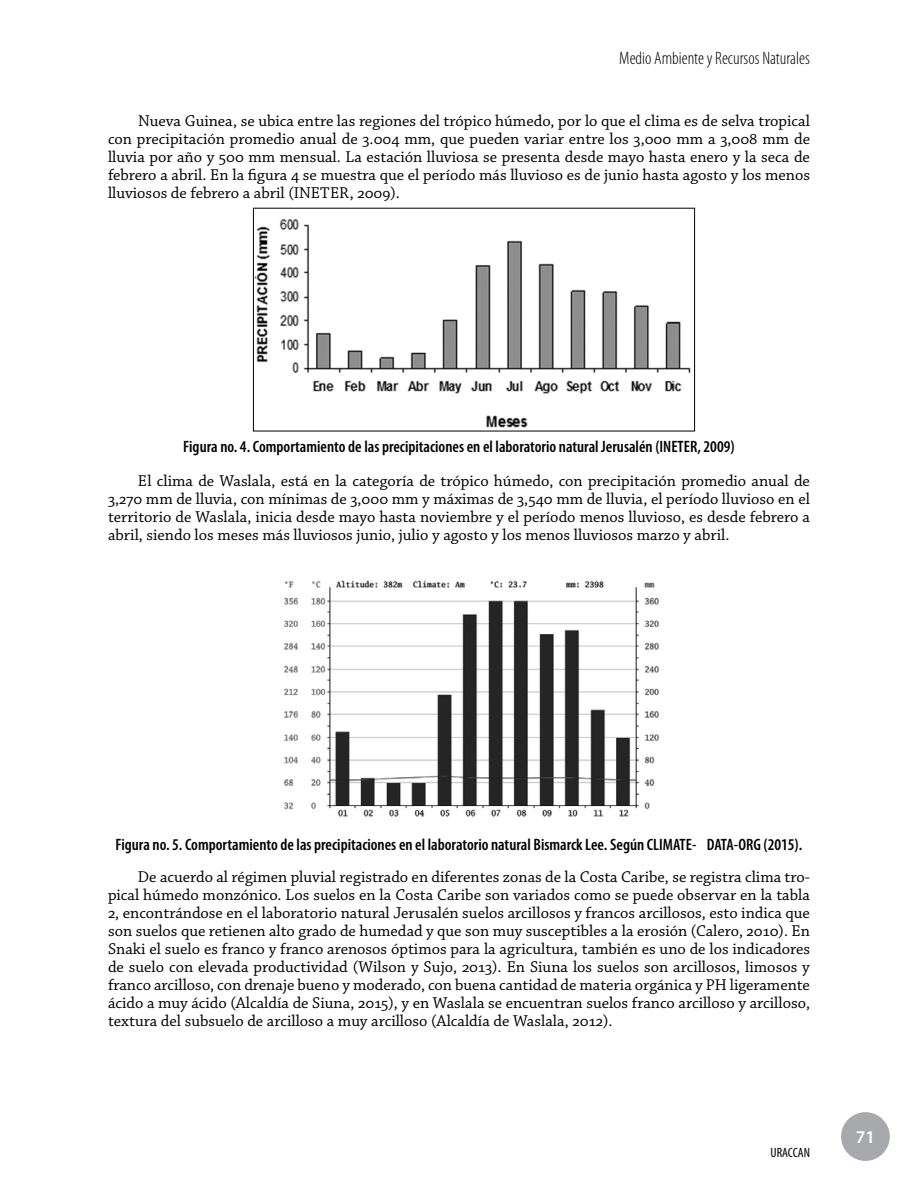
<style>
.page{position:relative;width:918px;height:1188px;background:#fff}
.page>*{position:absolute;margin:0;border:0;box-sizing:border-box;transform-origin:0 0}
.t1{font:300 condensed 18px "Myriad Pro";color:#000}
.t2{font:600 18px "Myriad Pro";color:#fff}
.t3{font:16.5px/18px "Chaparral Pro";color:#000;text-align:justify}
.t4{font:600 condensed 16.5px "Myriad Pro";color:#000}
.t5{font:condensed 13.5px "Myriad Pro";color:#000}
</style>
<div class="page">
<div style="left:841px;top:1112px;width:49px;height:49px;background:#a7a9ac;border-radius:50%"></div>
<img style="left:255px;top:219px;width:436px;height:209px">
<div style="left:253px;top:208px;width:442px;height:223px;border:1px solid #000"></div>
<img style="left:283px;top:580px;width:376px;height:237px">
<p class="t1" style="left:619px;top:48px;width:192px">Medio Ambiente y Recursos Naturales</p>
<p class="t3" style="left:108px;top:112px;width:704px;text-indent:30px">Nueva Guinea, se ubica entre las regiones del trópico húmedo, por lo que el clima es de selva tropical con precipitación promedio anual de 3.004 mm, que pueden variar entre los 3,000 mm a 3,008 mm de lluvia por año y 500 mm mensual. La estación lluviosa se presenta desde mayo hasta enero y la seca de febrero a abril. En la figura 4 se muestra que el período más lluvioso es de junio hasta agosto y los menos lluviosos de febrero a abril (INETER, 2009).</p>
<p class="t4" style="left:183px;top:437px;width:553px">Figura no. 4. Comportamiento de las precipitaciones en el laboratorio natural Jerusalén (INETER, 2009)</p>
<p class="t3" style="left:108px;top:472px;width:703px;text-indent:30px">El clima de Waslala, está en la categoría de trópico húmedo, con precipitación promedio anual de 3,270 mm de lluvia, con mínimas de 3,000 mm y máximas de 3,540 mm de lluvia, el período lluvioso en el territorio de Waslala, inicia desde mayo hasta noviembre y el período menos lluvioso, es desde febrero a abril, siendo los meses más lluviosos junio, julio y agosto y los menos lluviosos marzo y abril.</p>
<p class="t4" style="left:116px;top:835px;width:688px">Figura no. 5. Comportamiento de las precipitaciones en el laboratorio natural Bismarck Lee. Según CLIMATE- DATA-ORG (2015).</p>
<p class="t3" style="left:108px;top:868px;width:704px;text-indent:30px">De acuerdo al régimen pluvial registrado en diferentes zonas de la Costa Caribe, se registra clima tro&shy;pical húmedo monzónico. Los suelos en la Costa Caribe son variados como se puede observar en la tabla 2, encontrándose en el laboratorio natural Jerusalén suelos arcillosos y francos arcillosos, esto indica que son suelos que retienen alto grado de humedad y que son muy susceptibles a la erosión (Calero, 2010). En Snaki el suelo es franco y franco arenosos óptimos para la agricultura, también es uno de los indicadores de suelo con elevada productividad (Wilson y Sujo, 2013). En Siuna los suelos son arcillosos, limosos y franco arcilloso, con drenaje bueno y moderado, con buena cantidad de materia orgánica y PH ligeramente ácido a muy ácido (Alcaldía de Siuna, 2015), y en Waslala se encuentran suelos franco arcilloso y arcilloso, textura del subsuelo de arcilloso a muy arcilloso (Alcaldía de Waslala, 2012).</p>
<p class="t5" style="left:771px;top:1145px;width:41px">URACCAN</p>
<p class="t2" style="left:856px;top:1126px;width:21px">71</p>
</div>
